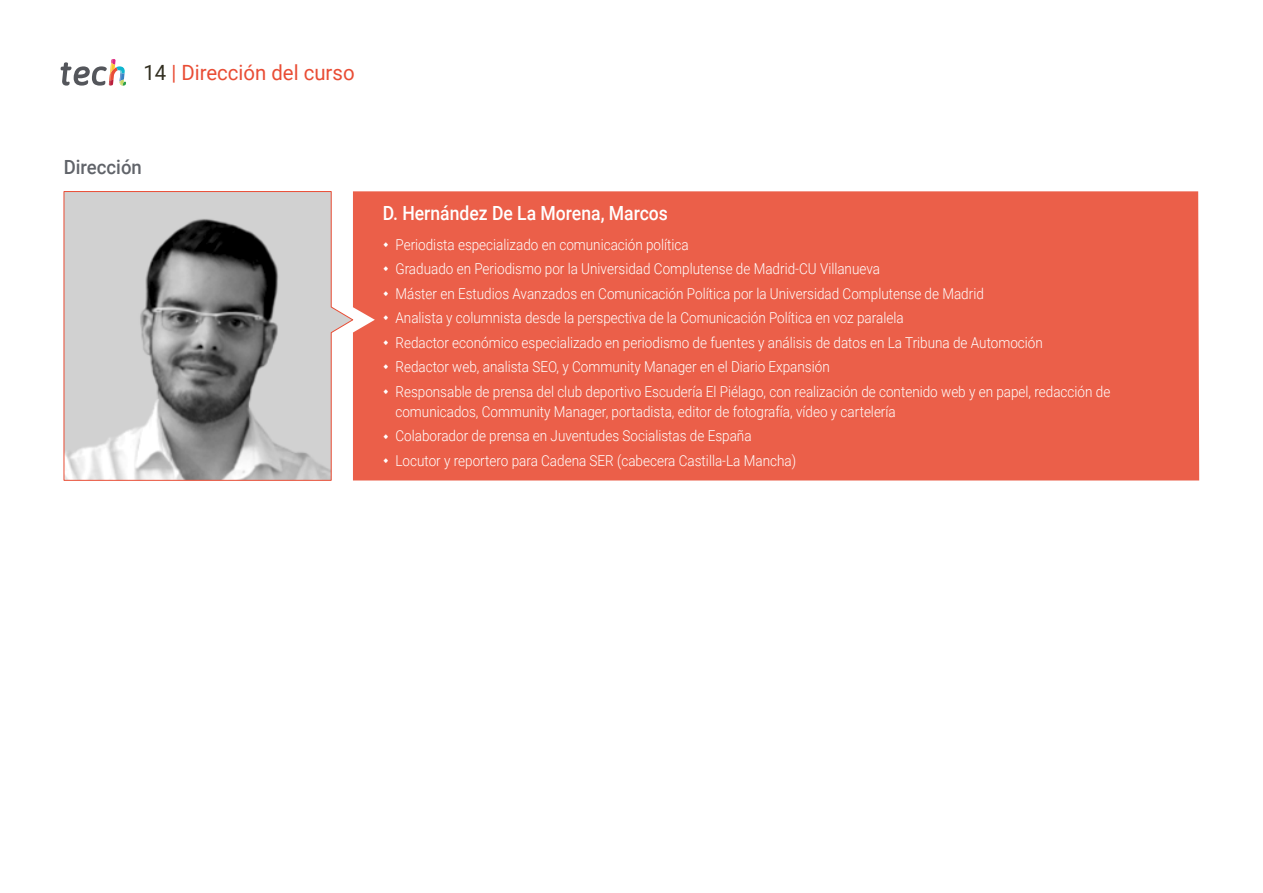
<style>
.page{position:relative;width:1263px;height:893px;background:#fff}
.page>*{position:absolute;margin:0;border:0;box-sizing:border-box;transform-origin:0 0}
.t1{font:21px "Roboto";color:#e94d35}
.t2{font:500 19.5px "Roboto";color:#fff;scale:.9 1}
.t3{font:500 19.5px "Roboto";color:#61646a;scale:.95 1}
.t4{font:300 15px/24.5px "Roboto";color:#fff;scale:.9 1}
.s1{color:#312e20}
</style>
<div class="page">
<svg style="left:61px;top:59px;width:65px;height:27px"></svg>
<div style="left:353px;top:191px;width:846px;height:289px;background:#eb5f49"></div>
<svg style="left:64px;top:191px;width:289px;height:290px"></svg>
<svg style="left:384px;top:242px;width:4px;height:5px"></svg>
<svg style="left:384px;top:266px;width:4px;height:5px"></svg>
<svg style="left:384px;top:291px;width:4px;height:5px"></svg>
<svg style="left:384px;top:315px;width:4px;height:5px"></svg>
<svg style="left:384px;top:340px;width:4px;height:5px"></svg>
<svg style="left:384px;top:364px;width:4px;height:5px"></svg>
<svg style="left:384px;top:389px;width:4px;height:5px"></svg>
<svg style="left:384px;top:434px;width:4px;height:5px"></svg>
<svg style="left:384px;top:458px;width:4px;height:5px"></svg>
<h1 class="t1" style="left:144px;top:57px;width:213px"><span class="s1">14</span> | Dirección del curso</h1>
<h2 class="t3" style="left:64px;top:154px;width:84px">Dirección</h2>
<h2 class="t2" style="left:383px;top:199px;width:318px">D. Hernández De La Morena, Marcos</h2>
<p class="t4" style="left:395px;top:231px;width:796px">Periodista especializado en comunicación política<br>Graduado en Periodismo por la Universidad Complutense de Madrid-CU Villanueva<br>Máster en Estudios Avanzados en Comunicación Política por la Universidad Complutense de Madrid<br>Analista y columnista desde la perspectiva de la Comunicación Política en voz paralela<br>Redactor económico especializado en periodismo de fuentes y análisis de datos en La Tribuna de Automoción<br>Redactor web, analista SEO, y Community Manager en el Diario Expansión<br>Responsable de prensa del club deportivo Escudería El Piélago, con realización de contenido web y en papel, redacción de</p>
<p class="t4" style="left:395px;top:399px;width:557px">comunicados, Community Manager, portadista, editor de fotografía, vídeo y cartelería<br>Colaborador de prensa en Juventudes Socialistas de España<br>Locutor y reportero para Cadena SER (cabecera Castilla-La Mancha)</p>
</div>
